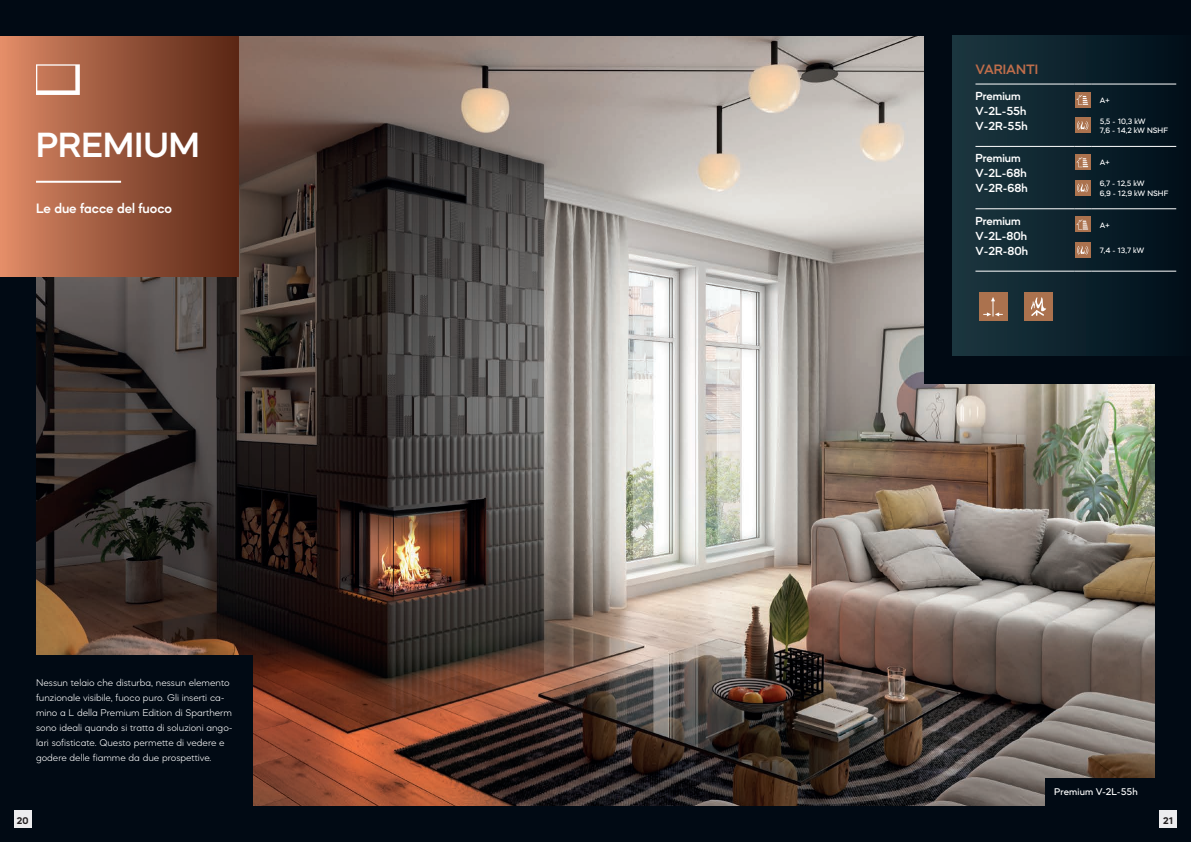
<style>
.page{position:relative;width:1191px;height:842px;background:#010a14}
.page>*{position:absolute;margin:0;border:0;box-sizing:border-box;transform-origin:0 0}
.t1{font:600 36px "Mazzard M";letter-spacing:.01em;color:#fff}
.t2{font:600 14px "Mazzard M";color:#fff}
.t3{font:600 14px "Mazzard M";color:#c06e4b}
.t4{font:600 12px/15px "Mazzard M";color:#fff}
.t5{font:300 10px/15px "Mazzard M";color:#fff}
.t6{font:500 10px "Mazzard M";letter-spacing:.015em;color:#fff}
.t7{font:700 10px "Mazzard M";color:#231f20}
.t8{font:500 8px/9.6px "Mazzard M";color:#fff}
</style>
<div class="page">
<img style="left:36px;top:36px;width:1119px;height:770px">
<div style="left:0;top:36px;width:238px;height:241px;background:linear-gradient(to right,#de8a67,#562413)"></div>
<svg style="left:36px;top:64px;width:44px;height:31px"></svg>
<div style="left:1045px;top:778px;width:110px;height:29px;background:#010a14"></div>
<div style="left:924px;top:35px;width:267px;height:349px;background:#010a14"></div>
<div style="left:952px;top:35px;width:239px;height:320px;background:linear-gradient(to right,#1c3741,#010f1a)"></div>
<div style="left:979px;top:293px;width:28px;height:28px;background:#ab724e"></div>
<svg style="left:983px;top:297px;width:19px;height:19px"></svg>
<div style="left:1024px;top:293px;width:29px;height:28px;background:#ab724e"></div>
<svg style="left:1031px;top:297px;width:15px;height:19px"></svg>
<div style="left:0;top:655px;width:252px;height:160px;background:#010a14"></div>
<hr style="left:36px;top:181px;width:85px;height:2px;background:#fff">
<hr style="left:975px;top:84px;width:99px;height:1px;background:#fff">
<svg style="left:1074px;top:84px;width:17px;height:1px"></svg>
<hr style="left:1091px;top:84px;width:85px;height:1px;background:#fff">
<hr style="left:975px;top:146px;width:99px;height:1px;background:#fff">
<svg style="left:1074px;top:146px;width:17px;height:1px"></svg>
<hr style="left:1091px;top:146px;width:85px;height:1px;background:#fff">
<hr style="left:975px;top:209px;width:99px;height:1px;background:#fff">
<svg style="left:1074px;top:209px;width:17px;height:1px"></svg>
<hr style="left:1091px;top:209px;width:85px;height:1px;background:#fff">
<hr style="left:975px;top:271px;width:99px;height:1px;background:#fff">
<svg style="left:1074px;top:271px;width:17px;height:1px"></svg>
<hr style="left:1091px;top:271px;width:85px;height:1px;background:#fff">
<div style="left:1074px;top:92px;width:16px;height:15px;background:#ab724e"></div>
<svg style="left:1076px;top:95px;width:12px;height:10px"></svg>
<div style="left:1074px;top:117px;width:16px;height:16px;background:#ab724e"></div>
<svg style="left:1077px;top:121px;width:11px;height:9px"></svg>
<div style="left:1074px;top:154px;width:16px;height:16px;background:#ab724e"></div>
<svg style="left:1076px;top:157px;width:12px;height:10px"></svg>
<div style="left:1074px;top:180px;width:16px;height:15px;background:#ab724e"></div>
<svg style="left:1077px;top:183px;width:11px;height:9px"></svg>
<div style="left:1074px;top:217px;width:16px;height:15px;background:#ab724e"></div>
<svg style="left:1076px;top:219px;width:12px;height:11px"></svg>
<div style="left:1074px;top:242px;width:16px;height:16px;background:#ab724e"></div>
<svg style="left:1077px;top:246px;width:11px;height:9px"></svg>
<div style="left:14px;top:811px;width:17px;height:17px;background:#ececee"></div>
<div style="left:1159px;top:811px;width:17px;height:17px;background:#ececee"></div>
<h1 class="t1" style="left:36px;top:122px;width:165px">PREMIUM</h1>
<h2 class="t2" style="left:36px;top:199px;width:138px">Le due facce del fuoco</h2>
<p class="t5" style="left:36px;top:675px;width:198px">Nessun telaio che disturba, nessun elemento funzionale visibile, fuoco puro. Gli inserti ca&shy;mino a L della Premium Edition di Spartherm sono ideali quando si tratta di soluzioni ango&shy;lari sofisticate. Questo permette di vedere e godere delle fiamme da due prospettive.</p>
<h2 class="t3" style="left:975px;top:61px;width:64px">VARIANTI</h2>
<p class="t4" style="left:975px;top:88px;width:54px">Premium<br>V-2L-55h<br>V-2R-55h</p>
<p class="t8" style="left:1099px;top:95px;width:12px">A+</p>
<p class="t8" style="left:1099px;top:116px;width:70px">5,5 - 10,3 kW<br>7,6 - 14,2 kW NSHF</p>
<p class="t4" style="left:975px;top:151px;width:54px">Premium<br>V-2L-68h<br>V-2R-68h</p>
<p class="t8" style="left:1099px;top:158px;width:12px">A+</p>
<p class="t8" style="left:1099px;top:178px;width:70px">6,7 - 12,5 kW<br>6,9 - 12,9 kW NSHF</p>
<p class="t4" style="left:975px;top:213px;width:54px">Premium<br>V-2L-80h<br>V-2R-80h</p>
<p class="t8" style="left:1099px;top:220px;width:12px">A+</p>
<p class="t8" style="left:1099px;top:246px;width:46px">7,4 - 13,7 kW</p>
<p class="t6" style="left:1054px;top:786px;width:85px">Premium V-2L-55h</p>
<p class="t7" style="left:17px;top:814px;width:13px">20</p>
<p class="t7" style="left:1163px;top:814px;width:12px">21</p>
</div>
